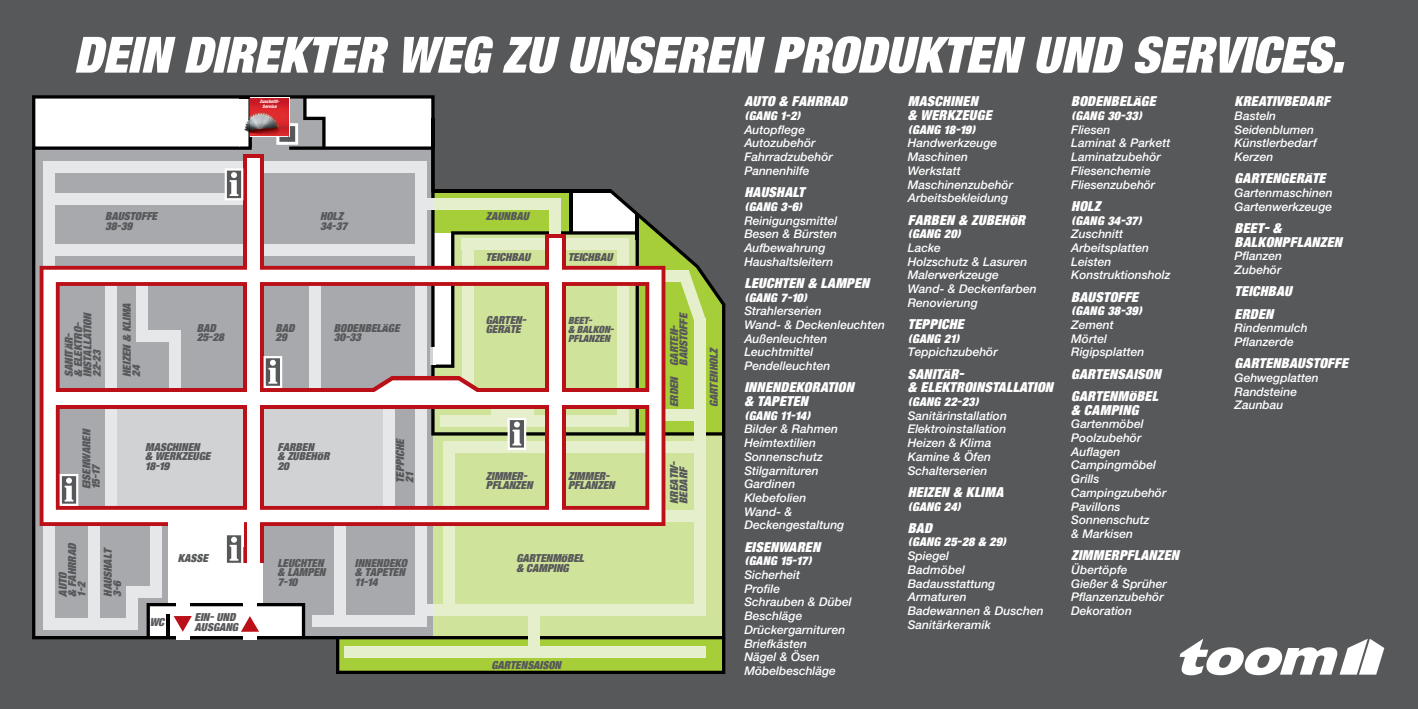
<style>
.page{position:relative;width:1418px;height:709px;background:#fff}
.page>*{position:absolute;margin:0;border:0;box-sizing:border-box;transform-origin:0 0}
.t1{font:50px "Toom Helvetica";color:#fff}
.t2{font:13.75px/13.8px "Toom Helvetica";letter-spacing:.02em;color:#fff}
.t3{font:italic 500 12px/13.8px "Helvetica Neue LT Pro";color:#fff}
.t4{font:12px "Toom Helvetica";letter-spacing:.02em;color:#fff}
.t5{font:11px/9.4px "Toom Helvetica";color:#57585a}
.t6{font:9.88px/9.4px "Toom Helvetica";color:#57585a}
.t7{font:italic 800 condensed 4.5px/4.4px "Helvetica Neue LT Pro";color:#fff;text-align:center}
</style>
<div class="page">
<div style="left:0;top:0;width:1417px;height:709px;background:#57585a"></div>
<svg style="left:1179px;top:639px;width:205px;height:36px"></svg>
<svg style="left:32px;top:95px;width:693px;height:544px;background:#b3b8a7"></svg>
<svg style="left:336px;top:637px;width:389px;height:37px;background:#9db55b"></svg>
<svg style="left:289px;top:146px;width:434px;height:289px"></svg>
<hr style="left:431px;top:118px;width:3px;height:30px;background:#000001">
<hr style="left:569px;top:191px;width:3px;height:42px;background:#000001">
<hr style="left:635px;top:214px;width:4px;height:25px;background:#000001">
<svg style="left:434px;top:231px;width:205px;height:35px;background:#c0ca9d"></svg>
<hr style="left:434px;top:190px;width:177px;height:3px;background:#000001">
<div style="left:549px;top:207px;width:12px;height:38px;background:#e5efcb"></div>
<svg style="left:40px;top:266px;width:625px;height:260px;background:#bf1e26"></svg>
<svg style="left:243px;top:154px;width:20px;height:409px"></svg>
<svg style="left:545px;top:234px;width:20px;height:36px"></svg>
<div style="left:247px;top:158px;width:12px;height:405px;background:#fff"></div>
<div style="left:549px;top:238px;width:12px;height:278px;background:#fff"></div>
<svg style="left:43px;top:270px;width:618px;height:252px;background:#cfc4b7"></svg>
<svg style="left:352px;top:376px;width:147px;height:25px;background:#e6c9c4"></svg>
<div style="left:168px;top:518px;width:75px;height:29px;background:#fff"></div>
<div style="left:431px;top:198px;width:129px;height:11px;background:#e5efcb"></div>
<div style="left:416px;top:198px;width:17px;height:11px;background:#e6e7e9"></div>
<div style="left:693px;top:318px;width:12px;height:297px;background:#e5efcb"></div>
<div style="left:528px;top:612px;width:12px;height:37px;background:#e5efcb"></div>
<div style="left:176px;top:581px;width:14px;height:58px;background:#fff"></div>
<div style="left:243px;top:581px;width:14px;height:58px;background:#fff"></div>
<hr style="left:433px;top:347px;width:3px;height:17px;background:#fff">
<svg style="left:431px;top:347px;width:2px;height:17px"></svg>
<svg style="left:225px;top:535px;width:18px;height:30px"></svg>
<svg style="left:60px;top:474px;width:18px;height:32px"></svg>
<svg style="left:263px;top:356px;width:19px;height:32px"></svg>
<svg style="left:507px;top:418px;width:19px;height:32px"></svg>
<svg style="left:225px;top:168px;width:18px;height:32px"></svg>
<svg style="left:147px;top:603px;width:158px;height:34px;background:#d4cbcb"></svg>
<svg style="left:34px;top:97px;width:291px;height:53px;background:#d7d6d7"></svg>
<img style="left:250px;top:98px;width:38px;height:39px">
<h1 class="t1" style="left:74px;top:33px;width:1271px">DEIN DIREKTER WEG ZU UNSEREN PRODUKTEN UND SERVICES.</h1>
<p class="t2" style="left:744px;top:95px;width:104px">AUTO &amp; FAHRRAD</p>
<p class="t4" style="left:744px;top:111px;width:58px">(GANG 1-2)</p>
<p class="t3" style="left:744px;top:122px;width:90px">Autopflege<br>Autozubehör<br>Fahrradzubehör<br>Pannenhilfe</p>
<p class="t2" style="left:744px;top:185px;width:62px">HAUSHALT</p>
<p class="t4" style="left:744px;top:201px;width:59px">(GANG 3-6)</p>
<p class="t3" style="left:744px;top:213px;width:94px">Reinigungsmittel<br>Besen &amp; Bürsten<br>Aufbewahrung<br>Haushaltsleitern</p>
<p class="t2" style="left:744px;top:276px;width:126px">LEUCHTEN &amp; LAMPEN</p>
<p class="t4" style="left:744px;top:292px;width:64px">(GANG 7-10)</p>
<p class="t3" style="left:744px;top:304px;width:142px">Strahlerserien<br>Wand- &amp; Deckenleuchten<br>Außenleuchten<br>Leuchtmittel<br>Pendelleuchten</p>
<p class="t2" style="left:744px;top:381px;width:111px">INNENDEKORATION &amp; TAPETEN</p>
<p class="t4" style="left:744px;top:410px;width:68px">(GANG 11-14)</p>
<p class="t3" style="left:744px;top:422px;width:101px">Bilder &amp; Rahmen<br>Heimtextilien<br>Sonnenschutz<br>Stilgarnituren<br>Gardinen<br>Klebefolien<br>Wand- &amp;<br>Deckengestaltung</p>
<p class="t2" style="left:744px;top:540px;width:77px">EISENWAREN</p>
<p class="t4" style="left:744px;top:556px;width:69px">(GANG 15-17)</p>
<p class="t3" style="left:744px;top:568px;width:109px">Sicherheit<br>Profile<br>Schrauben &amp; Dübel<br>Beschläge<br>Drückergarnituren<br>Briefkästen<br>Nägel &amp; Ösen<br>Möbelbeschläge</p>
<p class="t2" style="left:907px;top:95px;width:85px">MASCHINEN<br>&amp; WERKZEUGE</p>
<p class="t4" style="left:907px;top:124px;width:69px">(GANG 18-19)</p>
<p class="t3" style="left:907px;top:136px;width:107px">Handwerkzeuge<br>Maschinen<br>Werkstatt<br>Maschinen zubehör<br>Arbeits bekleidung</p>
<p class="t2" style="left:907px;top:213px;width:119px">FARBEN &amp; ZUBEHÖR</p>
<p class="t4" style="left:907px;top:229px;width:55px">(GANG 20)</p>
<p class="t3" style="left:907px;top:241px;width:130px">Lacke<br>Holzschutz &amp; Lasuren<br>Malerwerkzeuge<br>Wand- &amp; Deckenfarben<br>Renovierung</p>
<p class="t2" style="left:907px;top:317px;width:57px">TEPPICHE</p>
<p class="t4" style="left:907px;top:333px;width:53px">(GANG 21)</p>
<p class="t3" style="left:907px;top:345px;width:91px">Teppichzubehör</p>
<p class="t2" style="left:907px;top:367px;width:147px">SANITÄR-<br>&amp; ELEKTRO INSTALLATION</p>
<p class="t4" style="left:907px;top:396px;width:72px">(GANG 22-23)</p>
<p class="t3" style="left:907px;top:408px;width:101px">Sanitärinstallation<br>Elektroinstallation<br>Heizen &amp; Klima<br>Kamine &amp; Öfen<br>Schalterserien</p>
<p class="t2" style="left:907px;top:485px;width:97px">HEIZEN &amp; KLIMA</p>
<p class="t4" style="left:907px;top:501px;width:55px">(GANG 24)</p>
<p class="t2" style="left:907px;top:521px;width:26px">BAD</p>
<p class="t4" style="left:907px;top:537px;width:100px">(GANG 25-28 &amp; 29)</p>
<p class="t3" style="left:907px;top:549px;width:137px">Spiegel<br>Badmöbel<br>Badausstattung<br>Armaturen<br>Badewannen &amp; Duschen<br>Sanitärkeramik</p>
<p class="t2" style="left:1071px;top:95px;width:86px">BODENBELÄGE</p>
<p class="t4" style="left:1071px;top:111px;width:72px">(GANG 30-33)</p>
<p class="t3" style="left:1071px;top:122px;width:101px">Fliesen<br>Laminat &amp; Parkett<br>Laminatzubehör<br>Fliesenchemie<br>Fliesenzubehör</p>
<p class="t2" style="left:1071px;top:199px;width:31px">HOLZ</p>
<p class="t4" style="left:1071px;top:215px;width:72px">(GANG 34-37)</p>
<p class="t3" style="left:1071px;top:227px;width:101px">Zuschnitt<br>Arbeitsplatten<br>Leisten<br>Konstruktionsholz</p>
<p class="t2" style="left:1071px;top:290px;width:68px">BAUSTOFFE</p>
<p class="t4" style="left:1071px;top:306px;width:72px">(GANG 38-39)</p>
<p class="t3" style="left:1071px;top:318px;width:75px">Zement<br>Mörtel<br>Rigipsplatten</p>
<p class="t2" style="left:1071px;top:363px;width:91px;line-height:22.2px">GARTEN SAISON<br>GARTENMÖBEL</p>
<p class="t2" style="left:1071px;top:403px;width:69px">&amp; CAMPING</p>
<p class="t3" style="left:1071px;top:417px;width:97px">Gartenmöbel<br>Poolzubehör<br>Auflagen<br>Campingmöbel<br>Grills<br>Campingzubehör<br>Pavillons<br>Sonnenschutz<br>&amp; Markisen</p>
<p class="t2" style="left:1071px;top:548px;width:109px">ZIMMERPFLANZEN</p>
<p class="t3" style="left:1071px;top:562px;width:97px">Übertöpfe<br>Gießer &amp; Sprüher<br>Pflanzenzubehör<br>Dekoration</p>
<p class="t2" style="left:1234px;top:95px;width:97px">KREATIVBEDARF</p>
<p class="t3" style="left:1234px;top:109px;width:84px">Basteln<br>Seidenblumen<br>Künstlerbedarf<br>Kerzen</p>
<p class="t2" style="left:1234px;top:172px;width:92px">GARTENGERÄTE</p>
<p class="t3" style="left:1234px;top:186px;width:99px">Gartenmaschinen<br>Gartenwerkzeuge</p>
<p class="t2" style="left:1234px;top:221px;width:109px">BEET- &amp;<br>BALKONPFLANZEN</p>
<p class="t3" style="left:1234px;top:249px;width:49px">Pflanzen<br>Zubehör</p>
<p class="t2" style="left:1234px;top:280px;width:59px;line-height:22.2px">TEICHBAU<br>ERDEN</p>
<p class="t3" style="left:1234px;top:321px;width:75px">Rindenmulch<br>Pflanzerde</p>
<p class="t2" style="left:1234px;top:357px;width:115px">GARTENBAUSTOFFE</p>
<p class="t3" style="left:1234px;top:371px;width:86px">Gehwegplatten<br>Randsteine<br>Zaunbau</p>
<p class="t7" style="left:260px;top:99px;width:21px">Zuschnitt-<br>Service</p>
<p class="t5" style="left:105px;top:212px;width:53px">BAUSTOFFE<br>38-39</p>
<p class="t5" style="left:320px;top:212px;width:28px">HOLZ<br>34-37</p>
<p class="t5" style="left:486px;top:212px;width:45px">ZAUNBAU</p>
<p class="t5" style="left:486px;top:252px;width:46px">TEICHBAU</p>
<p class="t5" style="left:568px;top:252px;width:46px">TEICHBAU</p>
<p class="t5" style="left:64px;top:377px;width:67px;rotate:-90deg">SANITÄR-<br>&amp; ELEKTRO-<br>INSTALLATION<br>22-23</p>
<p class="t5" style="left:122px;top:377px;width:75px;rotate:-90deg">HEIZEN &amp; KLIMA<br>24</p>
<p class="t6" style="left:568px;top:315px;width:48px">BEET-<br>&amp; BALKON-<br>PFLANZEN</p>
<p class="t5" style="left:669px;top:366px;width:55px;rotate:-90deg">GARTEN-<br>BAUSTOFFE</p>
<p class="t5" style="left:334px;top:323px;width:67px">BODENBELÄGE<br>30-33</p>
<p class="t5" style="left:486px;top:315px;width:42px">GARTEN-<br>GERÄTE</p>
<p class="t5" style="left:197px;top:323px;width:28px">BAD<br>25-28</p>
<p class="t5" style="left:275px;top:323px;width:20px">BAD<br>29</p>
<p class="t5" style="left:709px;top:407px;width:62px;rotate:-90deg">GARTENHOLZ</p>
<p class="t5" style="left:669px;top:407px;width:33px;rotate:-90deg">ERDEN</p>
<p class="t5" style="left:82px;top:489px;width:62px;rotate:-90deg">EISENWAREN<br>15-17</p>
<p class="t5" style="left:396px;top:483px;width:46px;rotate:-90deg">TEPPICHE<br>21</p>
<p class="t5" style="left:145px;top:442px;width:67px">MASCHINEN<br>&amp; WERKZEUGE<br>18-19</p>
<p class="t5" style="left:277px;top:442px;width:53px">FARBEN<br>&amp; ZUBEHÖR<br>20</p>
<p class="t5" style="left:669px;top:504px;width:45px;rotate:-90deg">KREATIV-<br>BEDARF</p>
<p class="t5" style="left:486px;top:471px;width:48px">ZIMMER-<br>PFLANZEN</p>
<p class="t5" style="left:568px;top:471px;width:48px">ZIMMER-<br>PFLANZEN</p>
<p class="t5" style="left:58px;top:596px;width:55px;rotate:-90deg">AUTO<br>&amp; FAHRRAD<br>1-2</p>
<p class="t5" style="left:103px;top:596px;width:51px;rotate:-90deg">HAUSHALT<br>3-6</p>
<p class="t5" style="left:178px;top:553px;width:31px">KASSE</p>
<p class="t5" style="left:516px;top:553px;width:69px">GARTENMÖBEL &amp; CAMPING</p>
<p class="t5" style="left:277px;top:558px;width:49px">LEUCHTEN &amp; LAMPEN<br>7-10</p>
<p class="t5" style="left:355px;top:558px;width:54px">INNENDEKO &amp; TAPETEN<br>11-14</p>
<p class="t5" style="left:195px;top:612px;width:45px">EIN- UND<br>AUSGANG</p>
<p class="t5" style="left:150px;top:617px;width:16px">WC</p>
<p class="t5" style="left:491px;top:660px;width:71px">GARTENSAISON</p>
</div>
